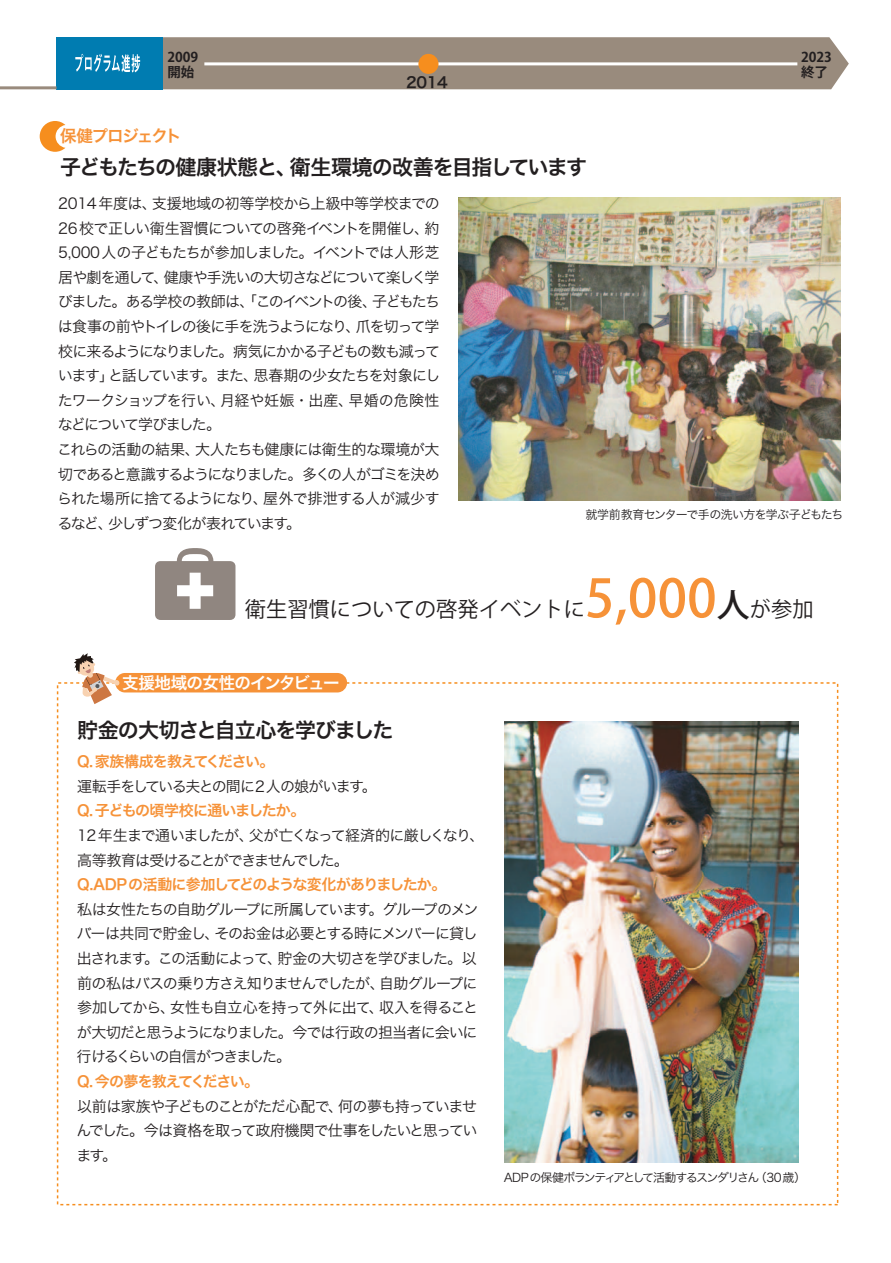
<style>
.page{position:relative;width:891px;height:1263px;background:#fff}
.page>*{position:absolute;margin:0;border:0;box-sizing:border-box;transform-origin:0 0}
.t1{font:500 52.05px "Koz Go Pr 6 N";color:#f69238}
.t2{font:21.3px "Koz Go Pr 6 N";color:#231f20}
.t3{font:21px "Hira Kaku Pro W6";letter-spacing:-.055em;color:#231f20}
.t4{font:16.5px "Hira Kaku Pro W6";letter-spacing:-.04em;color:#fff}
.t5{font:16.5px "Hira Kaku Pro W6";letter-spacing:-.08em;color:#f69238}
.t6{font:15px/24.6px "Hira Kaku Pro W3";letter-spacing:-.075em;color:#231f20}
.t7{font:15px "Hira Kaku Pro W6";letter-spacing:-.065em;color:#f69238}
.t8{font:15px "Hira Kaku Pro W6";color:#231f20}
.t9{font:700 13.5px/14.5px "Koz Go Pro";color:#231f20}
.t10{font:12px "Hira Kaku Pro W3";letter-spacing:-.13em;color:#231f20}
.t11{font:12px "Hira Kaku Pro W3";letter-spacing:-.055em;color:#231f20}
.s1{font-size:33px;color:#231f20}
.s2{font-weight:400;font-size:21.3px;color:#231f20}
</style>
<div class="page">
<img style="left:459px;top:197px;width:382px;height:303px">
<svg style="left:40px;top:121px;width:25px;height:31px"></svg>
<div style="left:162px;top:37px;width:687px;height:52px;background:#998b7d"></div>
<div style="left:56px;top:37px;width:106px;height:52px;background:#007cb1"></div>
<svg style="left:75px;top:54px;width:65px;height:18px"></svg>
<hr style="left:204px;top:62px;width:593px;height:3px;background:#fff">
<div style="left:418px;top:54px;width:20px;height:20px;background:#f68e1e;border-radius:50%"></div>
<div style="left:115px;top:673px;width:232px;height:19px;background:#f69238;border-radius:10px"></div>
<svg style="left:155px;top:548px;width:80px;height:72px"></svg>
<svg style="left:74px;top:653px;width:46px;height:51px"></svg>
<hr style="left:0;top:86px;width:57px;height:3px;background:#998b7d">
<img style="left:504px;top:722px;width:294px;height:441px">
<p class="t9" style="left:167px;top:51px;width:32px">2009開始</p>
<p class="t8" style="left:406px;top:69px;width:43px">2014</p>
<p class="t5" style="left:60px;top:121px;width:123px">保健プロジェクト</p>
<h3 class="t3" style="left:60px;top:148px;width:528px">子どもたちの健康状態と、衛生環境の改善を目指しています</h3>
<p class="t9" style="left:801px;top:51px;width:32px">2023終了</p>
<p class="t6" style="left:57px;top:190px;width:385px">2014年度は、支援地域の初等学校から上級中等学校までの<br>26 校で正しい衛生習慣についての啓発イベントを開催し、約<br>5,000 人の子どもたちが参加しました。イベントでは人形芝居や劇を通して、健康や手洗いの大切さなどについて楽しく学びました。ある学校の教師は、「このイベントの後、子どもたちは食事の前やトイレの後に手を洗うようになり、爪を切って学校に来るようになりました。病気にかかる子どもの数も減っています」と話しています。また、思春期の少女たちを対象にしたワークショップを行い、月経や妊娠・出産、早婚の危険性などについて学びました。<br>これらの活動の結果、大人たちも健康には衛生的な環境が大切であると意識するようになりました。多くの人がゴミを決められた場所に捨てるようになり、屋外で排泄する人が減少するなど、少しずつ変化が表れています。</p>
<p class="t11" style="left:585px;top:504px;width:259px">就学前教育センターで手の洗い方を学ぶ子どもたち</p>
<h1 class="t1" style="left:585px;top:569px;width:230px">5,000<span class="s1">人</span><span class="s2">が参加</span></h1>
<h2 class="t2" style="left:245px;top:598px;width:342px">衛生習慣についての啓発イベントに</h2>
<p class="t4" style="left:122px;top:668px;width:219px">支援地域の女性のインタビュー</p>
<h3 class="t3" style="left:77px;top:711px;width:318px">貯金の大切さと自立心を学びました</h3>
<p class="t7" style="left:77px;top:748px;width:199px">Q.家族構成を教えてください。</p>
<p class="t6" style="left:77px;top:773px;width:301px">運転手をしている夫との間に２人の娘がいます。</p>
<p class="t7" style="left:77px;top:797px;width:230px">Q.子どもの頃学校に通いましたか。</p>
<p class="t6" style="left:77px;top:822px;width:409px">12 年生まで通いましたが、父が亡くなって経済的に厳しくなり、高等教育は受けることができませんでした。</p>
<p class="t7" style="left:77px;top:871px;width:371px">Q.ADPの活動に参加してどのような変化がありましたか。</p>
<p class="t6" style="left:76px;top:896px;width:403px;text-align:justify">私は女性たちの自助グループに所属しています。グループのメンバーは共同で貯金し、そのお金は必要とする時にメンバーに貸し出されます。この活動によって、貯金の大切さを学びました。以前の私はバスの乗り方さえ知りませんでしたが、自助グループに参加してから、女性も自立心を持って外に出て、収入を得ることが大切だと思うようになりました。今では行政の担当者に会いに行けるくらいの自信がつきました。</p>
<p class="t7" style="left:77px;top:1068px;width:184px">Q.今の夢を教えてください。</p>
<p class="t6" style="left:76px;top:1092px;width:402px;text-align:justify">以前は家族や子どものことがただ心配で、何の夢も持っていませんでした。今は資格を取って政府機関で仕事をしたいと思っています。</p>
<p class="t10" style="left:504px;top:1166px;width:304px">ADP の保健ボランティアとして活動するスンダリさん（30 歳）</p>
</div>
